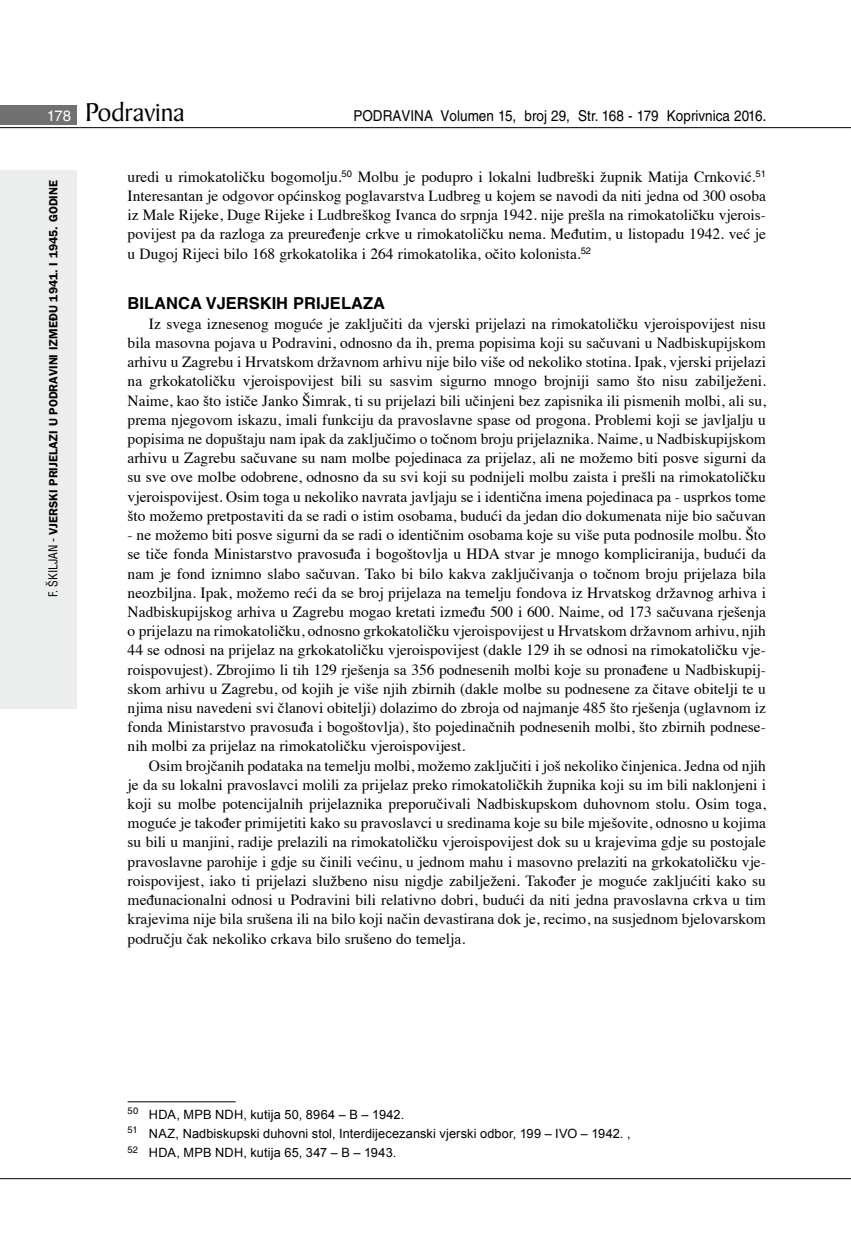
<style>
.page{position:relative;width:851px;height:1234px;background:#fff}
.page>*{position:absolute;margin:0;border:0;box-sizing:border-box;transform-origin:0 0}
.t1{font:27.6px "Baker Signet BT";color:#000}
.t2{font:700 16.5px "Helvetica LT Skin 29";color:#000}
.t3{font:15.45px/19.2px "Times";color:#000;text-align:justify}
.t4{font:15px "Helvetica LT Skin 29";color:#000;scale:.9 1}
.t5{font:12.75px/19.2px "Arial";letter-spacing:.01em;color:#000}
.t6{font:600 12px "ITC Franklin Gothic Skin 29";letter-spacing:-.005em;color:#000}
.s1{font-family:"Helvetica LT Skin 29";font-size:15px;color:#fff}
.s2{font-family:"Helvetica LT Skin 29";font-weight:400;font-stretch:condensed}
</style>
<div class="page">
<div style="left:0;top:170px;width:77px;height:538px;background:#eceded"></div>
<div style="left:0;top:105px;width:77px;height:19px;background:#707172"></div>
<hr style="left:0;top:127px;width:850px;height:1px;background:#000">
<hr style="left:0;top:1177px;width:850px;height:1px;background:#000">
<hr style="left:128px;top:1101px;width:108px;height:1px;background:#000">
<h1 class="t1" style="left:47px;top:95px;width:139px"><span class="s1">178</span> Podravina</h1>
<p class="t4" style="left:353px;top:107px;width:460px">PODRAVINA Volumen 15, broj 29, Str. 168 - 179 Koprivnica 2016.</p>
<p class="t6" style="left:46px;top:596px;width:418px;rotate:-90deg"><span class="s2">F. ŠKILJAN -</span> VJERSKI PRIJELAZI U PODRAVINI IZMEĐU 1941. I 1945. GODINE</p>
<p class="t3" style="left:128px;top:166px;width:639px">uredi u rimokatoličku bogomolju.<sup>50</sup> Molbu je podupro i lokalni ludbreški župnik Matija Crnković.<sup>51<br></sup>Interesantan je odgovor općinskog poglavarstva Ludbreg u kojem se navodi da niti jedna od 300 osoba iz Male Rijeke, Duge Rijeke i Ludbreškog Ivanca do srpnja 1942. nije prešla na rimokatoličku vjerois&shy;povijest pa da razloga za preuređenje crkve u rimokatoličku nema. Međutim, u listopadu 1942. već je u Dugoj Rijeci bilo 168 grkokatolika i 264 rimokatolika, očito kolonista.<sup>52</sup></p>
<p class="t2" style="left:128px;top:293px;width:259px">BILANCA VJERSKIH PRIJELAZA</p>
<p class="t3" style="left:128px;top:312px;width:639px;text-indent:21px">Iz svega iznesenog moguće je zaključiti da vjerski prijelazi na rimokatoličku vjeroispovijest nisu bila masovna pojava u Podravini, odnosno da ih, prema popisima koji su sačuvani u Nadbiskupijskom arhivu u Zagrebu i Hrvatskom državnom arhivu nije bilo više od nekoliko stotina. Ipak, vjerski prijelazi na grkokatoličku vjeroispovijest bili su sasvim sigurno mnogo brojniji samo što nisu zabilježeni.<br>Naime, kao što ističe Janko Šimrak, ti su prijelazi bili učinjeni bez zapisnika ili pismenih molbi, ali su, prema njegovom iskazu, imali funkciju da pravoslavne spase od progona. Problemi koji se javljalju u popisima ne dopuštaju nam ipak da zaključimo o točnom broju prijelaznika. Naime, u Nadbiskupijskom arhivu u Zagrebu sačuvane su nam molbe pojedinaca za prijelaz, ali ne možemo biti posve sigurni da su sve ove molbe odobrene, odnosno da su svi koji su podnijeli molbu zaista i prešli na rimokatoličku vjeroispovijest. Osim toga u nekoliko navrata javljaju se i identična imena pojedinaca pa - usprkos tome što možemo pretpostaviti da se radi o istim osobama, budući da jedan dio dokumenata nije bio sačuvan</p>
<p class="t3" style="left:128px;top:524px;width:639px">- ne možemo biti posve sigurni da se radi o identičnim osobama koje su više puta podnosile molbu. Što se tiče fonda Ministarstvo pravosuđa i bogoštovlja u HDA stvar je mnogo kompliciranija, budući da nam je fond iznimno slabo sačuvan. Tako bi bilo kakva zaključivanja o točnom broju prijelaza bila neozbiljna. Ipak, možemo reći da se broj prijelaza na temelju fondova iz Hrvatskog državnog arhiva i Nadbiskupijskog arhiva u Zagrebu mogao kretati između 500 i 600. Naime, od 173 sačuvana rješenja o prijelazu na rimokatoličku, odnosno grkokatoličku vjeroispovijest u Hrvatskom državnom arhivu, njih 44 se odnosi na prijelaz na grkokatoličku vjeroispovijest (dakle 129 ih se odnosi na rimokatoličku vje&shy;roispovujest). Zbrojimo li tih 129 rješenja sa 356 podnesenih molbi koje su pronađene u Nadbiskupij&shy;skom arhivu u Zagrebu, od kojih je više njih zbirnih (dakle molbe su podnesene za čitave obitelji te u njima nisu navedeni svi članovi obitelji) dolazimo do zbroja od najmanje 485 što rješenja (uglavnom iz fonda Ministarstvo pravosuđa i bogoštovlja), što pojedinačnih podnesenih molbi, što zbirnih podnese&shy;nih molbi za prijelaz na rimokatoličku vjeroispovijest.</p>
<p class="t3" style="left:128px;top:754px;width:639px;text-indent:21px">Osim brojčanih podataka na temelju molbi, možemo zaključiti i još nekoliko činjenica. Jedna od njih je da su lokalni pravoslavci molili za prijelaz preko rimokatoličkih župnika koji su im bili naklonjeni i koji su molbe potencijalnih prijelaznika preporučivali Nadbiskupskom duhovnom stolu. Osim toga, moguće je također primijetiti kako su pravoslavci u sredinama koje su bile mješovite, odnosno u kojima su bili u manjini, radije prelazili na rimokatoličku vjeroispovijest dok su u krajevima gdje su postojale pravoslavne parohije i gdje su činili većinu, u jednom mahu i masovno prelaziti na grkokatoličku vje&shy;roispovijest, iako ti prijelazi službeno nisu nigdje zabilježeni. Također je moguće zakljućiti kako su međunacionalni odnosi u Podravini bili relativno dobri, budući da niti jedna pravoslavna crkva u tim krajevima nije bila srušena ili na bilo koji način devastirana dok je, recimo, na susjednom bjelovarskom području čak nekoliko crkava bilo srušeno do temelja.</p>
<p class="t5" style="left:128px;top:1104px;width:504px"><sup>50</sup> HDA, MPB NDH, kutija 50, 8964 – B – 1942.<br><sup>51</sup> NAZ, Nadbiskupski duhovni stol, Interdijecezanski vjerski odbor, 199 – IVO – 1942. ,<br><sup>52</sup> HDA, MPB NDH, kutija 65, 347 – B – 1943.</p>
</div>
